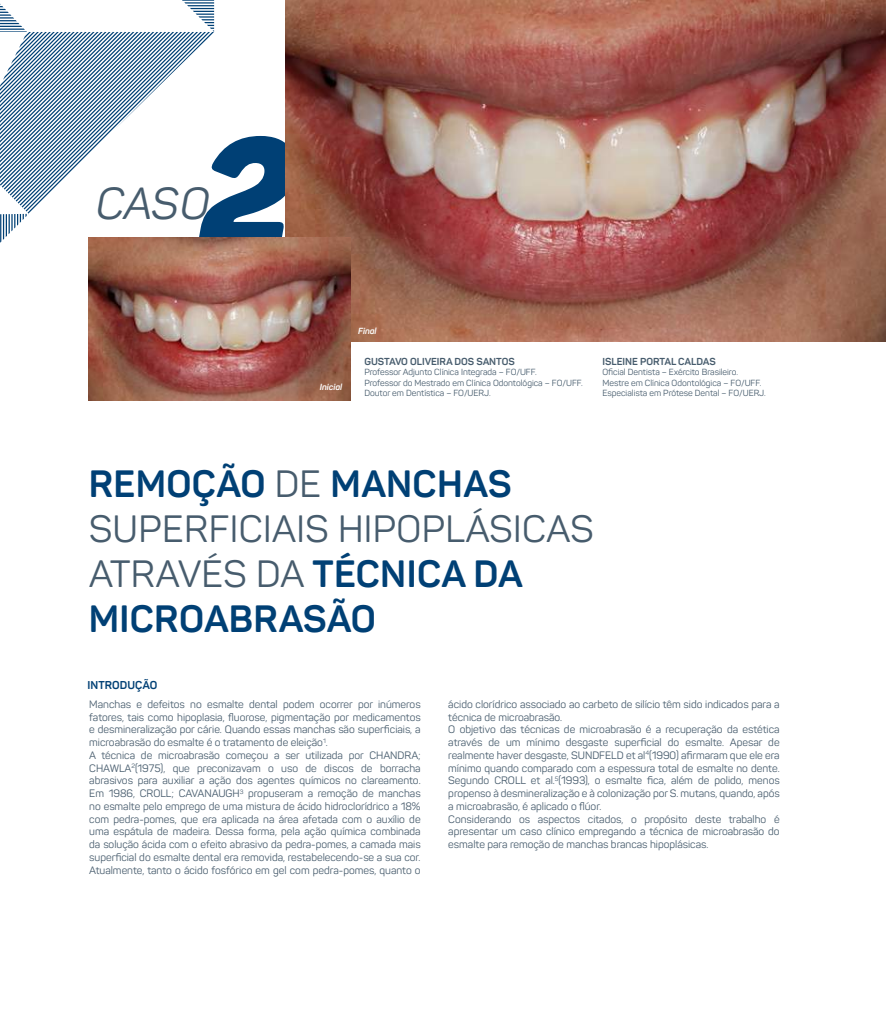
<style>
.page{position:relative;width:886px;height:1010px;background:#fff}
.page>*{position:absolute;margin:0;border:0;box-sizing:border-box;transform-origin:0 0}
.t1{font:italic 900 154.62px "Panton";color:#004075}
.t2{font:italic 44.12px "Panton";color:#475c6d}
.t3{font:700 37.5px/45px "Panton";letter-spacing:.01em;color:#004075}
.t4{font:700 11.25px "Panton";letter-spacing:.01em;color:#004075}
.t5{font:10.62px/12.8px "Panton";color:#475c6d}
.t6{font:700 10px "Panton";color:#475c6d}
.t7{font:8.75px/10.5px "Panton";color:#475c6d}
.t8{font:italic 700 8.75px "Panton";color:#fff}
.s1{font-weight:400;color:#475c6d}
</style>
<div class="page">
<img style="left:286px;top:0;width:600px;height:342px">
<img style="left:89px;top:237px;width:262px;height:164px">
<svg style="left:0;top:0;width:214px;height:243px"></svg>
<h1 class="t1" style="left:200px;top:94px;width:96px">2</h1>
<h2 class="t2" style="left:96px;top:176px;width:115px">CASO</h2>
<p class="t8" style="left:320px;top:382px;width:24px">Inicial</p>
<p class="t8" style="left:358px;top:325px;width:20px">Final</p>
<p class="t6" style="left:364px;top:355px;width:152px">GUSTAVO OLIVEIRA DOS SANTOS</p>
<p class="t7" style="left:364px;top:367px;width:220px">Professor Adjunto Clínica Integrada – FO/UFF.<br>Professor do Mestrado em Clínica Odontológica – FO/UFF.<br>Doutor em Dentística – FO/UERJ.</p>
<p class="t6" style="left:602px;top:355px;width:115px">ISLEINE PORTAL CALDAS</p>
<p class="t7" style="left:602px;top:367px;width:165px">Oficial Dentista – Exército Brasileiro.<br>Mestre em Clínica Odontológica – FO/UFF.<br>Especialista em Prótese Dental – FO/UERJ.</p>
<h3 class="t3" style="left:89px;top:461px;width:506px">REMOÇÃO <span class="s1">DE</span> MANCHAS<br><span class="s1">SUPERFICIAIS HIPOPLÁSICAS<br>ATRAVÉS DA</span> TÉCNICA DA<br>MICROABRASÃO</h3>
<p class="t4" style="left:87px;top:678px;width:72px">INTRODUÇÃO</p>
<p class="t5" style="left:89px;top:698px;width:333px">Manchas e defeitos no esmalte dental podem ocorrer por inúmeros fatores, tais como hipoplasia, fluorose, pigmentação por medicamentos e desmineralização por cárie. Quando essas manchas são superficiais, a microabrasão do esmalte é o tratamento de eleição<sup>1</sup>.<br>A técnica de microabrasão começou a ser utilizada por CHANDRA; CHAWLA<sup>2</sup>(1975), que preconizavam o uso de discos de borracha abrasivos para auxiliar a ação dos agentes químicos no clareamento.<br>Em 1986, CROLL; CAVANAUGH<sup>3</sup> propuseram a remoção de manchas no esmalte pelo emprego de uma mistura de ácido hidroclorídrico a 18% com pedra-pomes, que era aplicada na área afetada com o auxílio de uma espátula de madeira. Dessa forma, pela ação química combinada da solução ácida com o efeito abrasivo da pedra-pomes, a camada mais superficial do esmalte dental era removida, restabelecendo-se a sua cor.<br>Atualmente, tanto o ácido fosfórico em gel com pedra-pomes, quanto o</p>
<p class="t5" style="left:448px;top:698px;width:333px">ácido clorídrico associado ao carbeto de silício têm sido indicados para a técnica de microabrasão.<br>O objetivo das técnicas de microabrasão é a recuperação da estética através de um mínimo desgaste superficial do esmalte. Apesar de realmente haver desgaste, SUNDFELD et al<sup>4</sup>(1990) afirmaram que ele era mínimo quando comparado com a espessura total de esmalte no dente.<br>Segundo CROLL et al.<sup>5</sup>(1993), o esmalte fica, além de polido, menos propenso à desmineralização e à colonização por S. mutans, quando, após a microabrasão, é aplicado o flúor.<br>Considerando os aspectos citados, o propósito deste trabalho é apresentar um caso clínico empregando a técnica de microabrasão do esmalte para remoção de manchas brancas hipoplásicas.</p>
</div>
